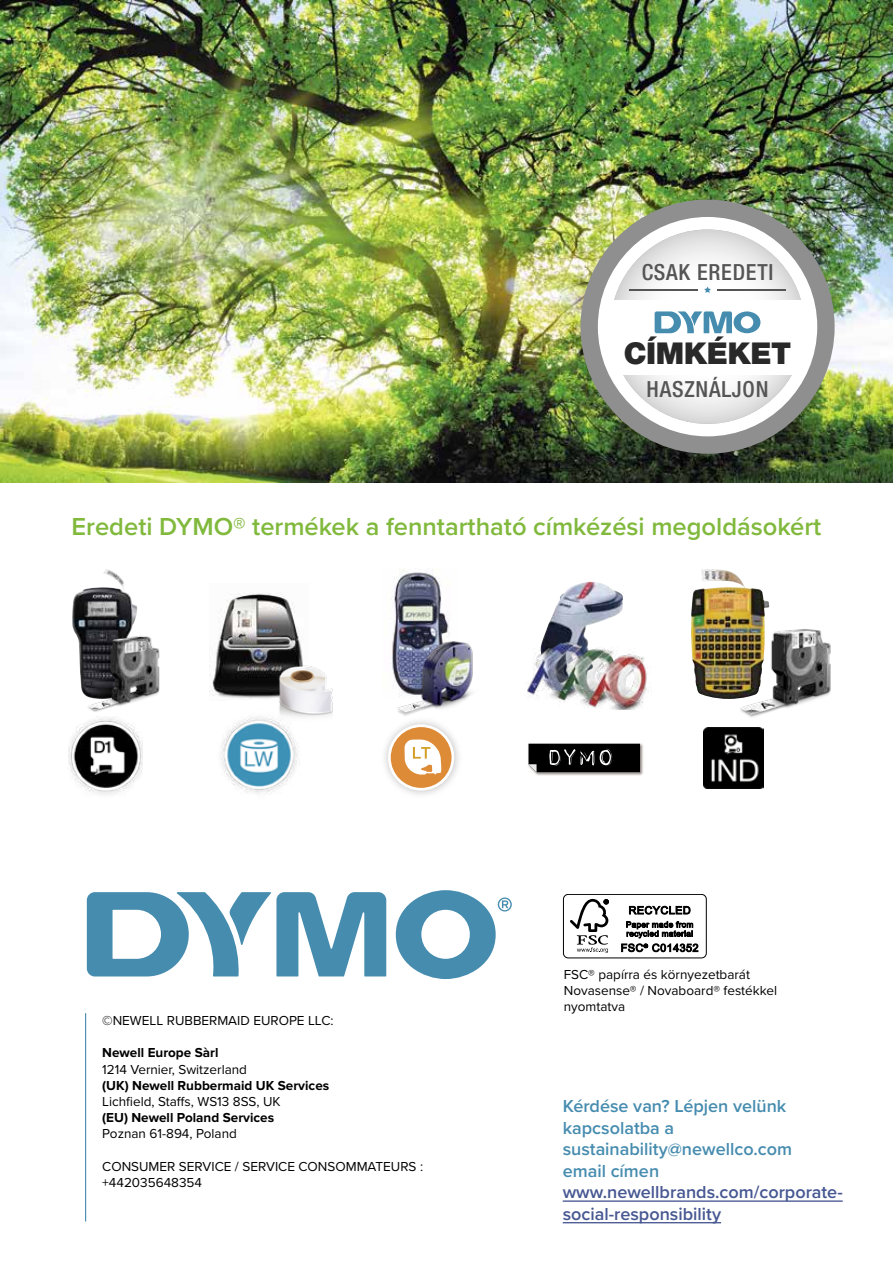
<style>
.page{position:relative;width:893px;height:1263px;background:#fff}
.page>*{position:absolute;margin:0;border:0;box-sizing:border-box;transform-origin:0 0}
.t1{font:900 30.15px "Helvetica Neue LT Pro";letter-spacing:-.015em;color:#292929}
.t2{font:600 25.5px "Proxima Nova";color:#81b93d}
.t3{font:500 condensed 22.2px "Helvetica Neue LT Pro";letter-spacing:.035em;color:#555}
.t4{font:600 18px/21.6px "Proxima Nova";color:#468caf}
.t5{font:600 18px/21.6px "Proxima Nova";color:#465792}
.t6{font:13.5px/16.2px "Proxima Nova";color:#000}
.t7{font:700 13.5px "Proxima Nova";color:#000}
</style>
<div class="page">
<img style="left:0;top:0;width:893px;height:482px">
<hr style="left:85px;top:1013px;width:1px;height:208px;background:#468caf">
<hr style="left:563px;top:1200px;width:280px;height:2px;background:#465792">
<hr style="left:563px;top:1222px;width:158px;height:1px;background:#465792">
<div style="left:580px;top:200px;width:255px;height:254px;background:#8f8f8f;border-radius:50%"></div>
<svg style="left:598px;top:217px;width:219px;height:219px;background:#dbddd9"></svg>
<svg style="left:655px;top:311px;width:105px;height:22px;background:#91bacf"></svg>
<svg style="left:87px;top:892px;width:299px;height:84px"></svg>
<svg style="left:396px;top:890px;width:116px;height:89px"></svg>
<img style="left:209px;top:593px;width:94px;height:106px">
<img style="left:221px;top:717px;width:77px;height:76px">
<img style="left:273px;top:657px;width:60px;height:65px">
<img style="left:393px;top:569px;width:56px;height:58px">
<svg style="left:388px;top:735px;width:66px;height:55px"></svg>
<img style="left:390px;top:627px;width:83px;height:108px">
<img style="left:68px;top:719px;width:75px;height:76px">
<img style="left:72px;top:569px;width:65px;height:74px">
<img style="left:79px;top:628px;width:81px;height:91px">
<img style="left:542px;top:582px;width:81px;height:58px">
<img style="left:527px;top:640px;width:122px;height:69px">
<img style="left:691px;top:569px;width:78px;height:130px">
<img style="left:704px;top:727px;width:59px;height:62px">
<img style="left:739px;top:625px;width:92px;height:92px">
<img style="left:528px;top:743px;width:115px;height:33px">
<svg style="left:528px;top:744px;width:112px;height:28px;background:#191919"></svg>
<div style="left:563px;top:894px;width:144px;height:64px;border:1px solid #000;border-radius:5px"></div>
<svg style="left:570px;top:899px;width:39px;height:54px"></svg>
<svg style="left:629px;top:906px;width:61px;height:9px"></svg>
<svg style="left:621px;top:921px;width:77px;height:31px"></svg>
<h3 class="t3" style="left:642px;top:259px;width:133px">CSAK EREDETI</h3>
<h1 class="t1" style="left:624px;top:335px;width:169px">CÍMKÉKET</h1>
<h3 class="t3" style="left:647px;top:376px;width:124px">HASZNÁLJON</h3>
<h2 class="t2" style="left:72px;top:508px;width:751px">Eredeti DYMO® termékek a fenntartható címkézési megoldásokért</h2>
<p class="t6" style="left:102px;top:1012px;width:233px">©NEWELL RUBBERMAID EUROPE LLC:</p>
<p class="t7" style="left:102px;top:1045px;width:118px">Newell Europe Sàrl</p>
<p class="t6" style="left:102px;top:1060px;width:146px">1214 Vernier, Switzerland</p>
<p class="t7" style="left:102px;top:1077px;width:229px">(UK) Newell Rubbermaid UK Services</p>
<p class="t6" style="left:102px;top:1093px;width:180px">Lichfield, Staffs, WS13 8SS, UK</p>
<p class="t7" style="left:102px;top:1110px;width:173px">(EU) Newell Poland Services</p>
<p class="t6" style="left:102px;top:1125px;width:136px">Poznan 61-894, Poland</p>
<p class="t6" style="left:102px;top:1157px;width:322px">CONSUMER SERVICE / SERVICE CONSOMMATEURS : +442035648354</p>
<p class="t6" style="left:564px;top:966px;width:215px">FSC® papírra és környezetbarát<br>Novasense® / Novaboard® festékkel nyomtatva</p>
<h3 class="t4" style="left:563px;top:1095px;width:231px">Kérdése van? Lépjen velünk kapcsolatba a sustainability@newellco.com email címen</h3>
<h3 class="t5" style="left:563px;top:1181px;width:281px">www.newellbrands.com/corporate&shy;social-responsibility</h3>
</div>
